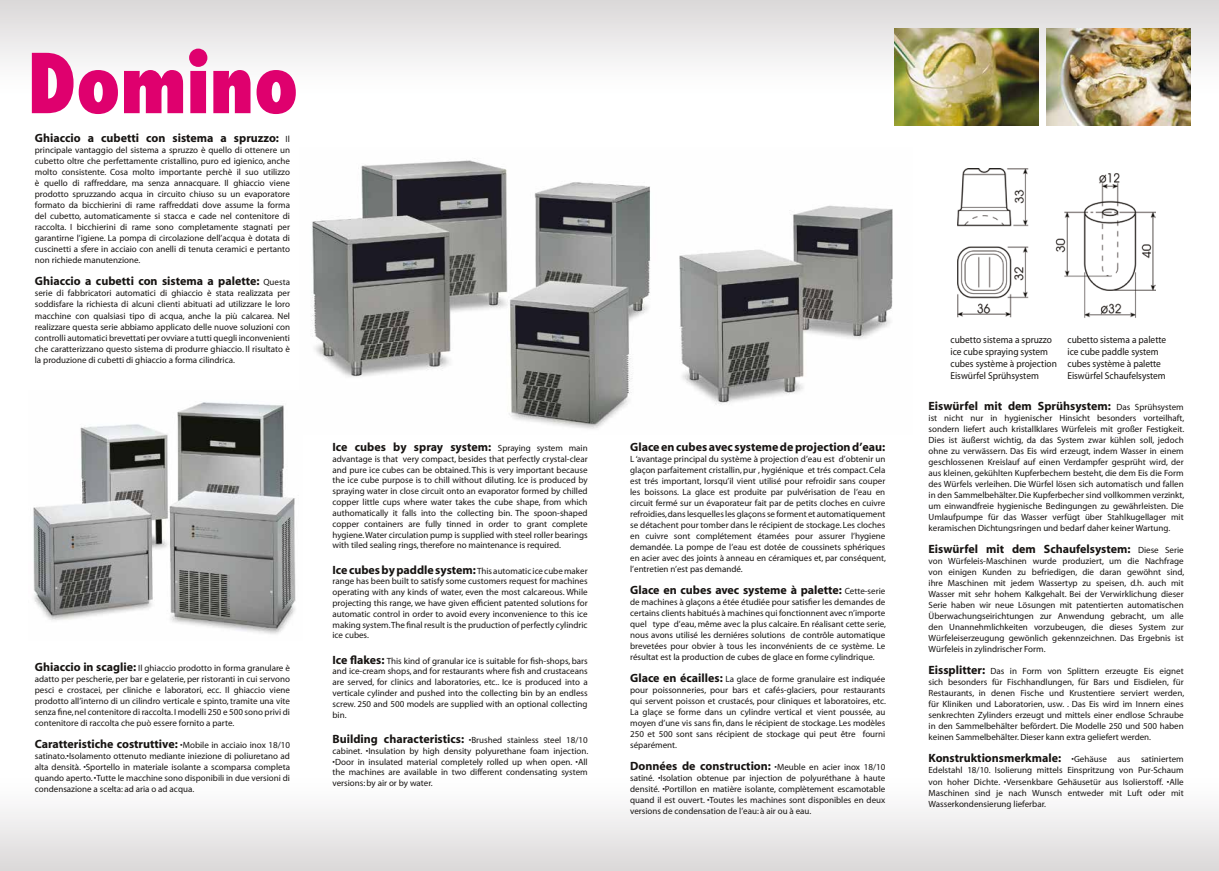
<style>
.page{position:relative;width:1219px;height:871px;background:#fff}
.page>*{position:absolute;margin:0;border:0;box-sizing:border-box;transform-origin:0 0}
.t1{font:800 condensed 80px "Futura";color:#df006e}
.t2{font:700 12px "Myriad";color:#171412}
.t3{font:10px/12px "Myriad";color:#171412;scale:.94 1}
.t4{font:9px/11px "Myriad";color:#171412;text-align:justify}
.s1{font-weight:400;font-size:9px}
.s2{font-weight:700;font-size:12px}
</style>
<div class="page">
<img style="left:0;top:0;width:1219px;height:870px">
<img style="left:299px;top:147px;width:613px;height:287px">
<img style="left:957px;top:169px;width:198px;height:152px">
<img style="left:28px;top:390px;width:274px;height:250px">
<img style="left:1046px;top:29px;width:145px;height:96px">
<img style="left:895px;top:29px;width:144px;height:96px">
<h1 class="t1" style="left:28px;top:29px;width:272px">Domino</h1>
<h2 class="t2" style="left:35px;top:132px;width:257px">Ghiaccio a cubetti con sistema a spruzzo: <span class="s1">Il</span></h2>
<p class="t4" style="left:35px;top:145px;width:257px">principale vantaggio del sistema a spruzzo è quello di ottenere un cubetto oltre che perfettamente cristallino, puro ed igienico, anche molto consistente. Cosa molto importante perchè il suo utilizzo è quello di raffreddare, ma senza annacquare. Il ghiaccio viene prodotto spruzzando acqua in circuito chiuso su un evaporatore formato da bicchierini di rame raffreddati dove assume la forma del cubetto, automaticamente si stacca e cade nel contenitore di raccolta. I bicchierini di rame sono completamente stagnati per garantirne l’igiene. La pompa di circolazione dell’acqua è dotata di cuscinetti a sfere in acciaio con anelli di tenuta ceramici e pertanto non richiede manutenzione.</p>
<h2 class="t2" style="left:35px;top:275px;width:257px">Ghiaccio a cubetti con sistema a palette: <span class="s1">Questa</span></h2>
<p class="t4" style="left:35px;top:288px;width:257px">serie di fabbricatori automatici di ghiaccio è stata realizzata per soddisfare la richiesta di alcuni clienti abituati ad utilizzare le loro macchine con qualsiasi tipo di acqua, anche la più calcarea. Nel realizzare questa serie abbiamo applicato delle nuove soluzioni con controlli automatici brevettati per ovviare a tutti quegli inconvenienti che caratterizzano questo sistema di produrre ghiaccio. Il risultato è la produzione di cubetti di ghiaccio a forma cilindrica.</p>
<p class="t4" style="left:35px;top:662px;width:257px"><span class="s2">Ghiaccio in scaglie:</span> Il ghiaccio prodotto in forma granulare è adatto per pescherie, per bar e gelaterie, per ristoranti in cui servono pesci e crostacei, per cliniche e laboratori, ecc. Il ghiaccio viene prodotto all’interno di un cilindro verticale e spinto, tramite una vite senza fine, nel contenitore di raccolta. I modelli 250 e 500 sono privi di contenitore di raccolta che può essere fornito a parte.</p>
<h2 class="t2" style="left:35px;top:737px;width:257px">Caratteristiche costruttive: <span class="s1">•Mobile in acciaio inox 18/10</span></h2>
<p class="t4" style="left:35px;top:750px;width:257px">satinato.•Isolamento ottenuto mediante iniezione di poliuretano ad alta densità. •Sportello in materiale isolante a scomparsa completa quando aperto. •Tutte le macchine sono disponibili in due versioni di condensazione a scelta: ad aria o ad acqua.</p>
<h2 class="t2" style="left:333px;top:440px;width:257px">Ice cubes by spray system: <span class="s1">Spraying system main</span></h2>
<p class="t4" style="left:333px;top:453px;width:257px">advantage is that very compact, besides that perfectly crystal-clear and pure ice cubes can be obtained. This is very important because the ice cube purpose is to chill without diluting. Ice is produced by spraying water in close circuit onto an evaporator formed by chilled copper little cups where water takes the cube shape, from which authomatically it falls into the collecting bin. The spoon-shaped copper containers are fully tinned in order to grant complete hygiene. Water circulation pump is supplied with steel roller bearings with tiled sealing rings, therefore no maintenance is required.</p>
<p class="t4" style="left:333px;top:565px;width:257px"><span class="s2">Ice cubes by paddle system:</span>This automatic ice cube maker range has been built to satisfy some customers request for machines operating with any kinds of water, even the most calcareous. While projecting this range, we have given efficient patented solutions for automatic control in order to avoid every inconvenience to this ice making system.The final result is the pruduction of perfectly cylindric ice cubes.</p>
<p class="t4" style="left:333px;top:655px;width:257px"><span class="s2">Ice flakes:</span> This kind of granular ice is suitable for fish-shops, bars and ice-cream shops, and for restaurants where fish and crustaceans are served, for clinics and laboratories, etc.. Ice is produced into a verticale cylinder and pushed into the collecting bin by an endless screw. 250 and 500 models are supplied with an optional collecting bin.</p>
<p class="t4" style="left:333px;top:734px;width:257px"><span class="s2">Building characteristics:</span> •Brushed stainless steel 18/10 cabinet. •Insulation by high density polyurethane foam injection.</p>
<p class="t4" style="left:333px;top:756px;width:257px">•Door in insulated material completely rolled up when open. •All the machines are available in two different condensating system versions: by air or by water.</p>
<h2 class="t2" style="left:630px;top:440px;width:257px">Glace en cubes avec systeme de projection d’eau:</h2>
<p class="t4" style="left:630px;top:454px;width:257px">L ‘avantage principal du système à projection d’eau est d’obtenir un glaçon parfaitement cristallin, pur , hygiénique et trés compact. Cela est trés important, lorsqu’il vient utilisé pour refroidir sans couper les boissons. La glace est produite par pulvérisation de l’eau en circuit fermé sur un évaporateur fait par de petits cloches en cuivre refroidies, dans lesquelles les glaçons se forment et automatiquement se détachent pour tomber dans le récipient de stockage. Les cloches en cuivre sont complétement étamées pour assurer l’hygiene demandée. La pompe de l’eau est dotée de coussinets sphériques en acier avec des joints à anneau en céramiques et, par conséquent, l’entretien n’est pas demandé.</p>
<h2 class="t2" style="left:630px;top:583px;width:257px">Glace en cubes avec systeme à palette: <span class="s1">Cette-serie</span></h2>
<p class="t4" style="left:630px;top:597px;width:257px">de machines à glaçons a étée étudiée pour satisfier les demandes de certains clients habitués à machines qui fonctionnent avec n’importe quel type d’eau, même avec la plus calcaire. En réalisant cette serie, nous avons utilisé les derniéres solutions de contrôle automatique brevetées pour obvier à tous les inconvénients de ce système. Le résultat est la production de cubes de glace en forme cylindrique.</p>
<p class="t4" style="left:630px;top:674px;width:257px"><span class="s2">Glace en écailles:</span> La glace de forme granulaire est indiquée pour poissonneries, pour bars et cafés-glaciers, pour restaurants qui servent poisson et crustacés, pour cliniques et laboratoires, etc.<br>La glaçe se forme dans un cylindre vertical et vient poussée, au moyen d’une vis sans fin, dans le récipient de stockage. Les modèles 250 et 500 sont sans récipient de stockage qui peut être fourni séparément.</p>
<p class="t4" style="left:630px;top:762px;width:257px"><span class="s2">Données de construction:</span> •Meuble en acier inox 18/10 satiné. •Isolation obtenue par injection de polyuréthane à haute densité. •Portillon en matière isolante, complètement escamotable quand il est ouvert. •Toutes les machines sont disponibles en deux versions de condensation de l’eau: à air ou à eau.</p>
<p class="t3" style="left:950px;top:334px;width:115px">cubetto sistema a spruzzo ice cube spraying system cubes système à projection<br>Eiswürfel Sprühsystem</p>
<p class="t3" style="left:1067px;top:334px;width:107px">cubetto sistema a palette ice cube paddle system cubes système à palette<br>Eiswürfel Schaufelsystem</p>
<h2 class="t2" style="left:928px;top:400px;width:257px">Eiswürfel mit dem Sprühsystem: <span class="s1">Das Sprühsystem</span></h2>
<p class="t4" style="left:928px;top:413px;width:257px">ist nicht nur in hygienischer Hinsicht besonders vorteilhaft, sondern liefert auch kristallklares Würfeleis mit großer Festigkeit.<br>Dies ist äußerst wichtig, da das System zwar kühlen soll, jedoch ohne zu verwässern. Das Eis wird erzeugt, indem Wasser in einem geschlossenen Kreislauf auf einen Verdampfer gesprüht wird, der aus kleinen, gekühlten Kupferbechern besteht, die dem Eis die Form des Würfels verleihen. Die Würfel lösen sich automatisch und fallen in den Sammelbehälter. Die Kupferbecher sind vollkommen verzinkt, um einwandfreie hygienische Bedingungen zu gewährleisten. Die Umlaufpumpe für das Wasser verfügt über Stahlkugellager mit keramischen Dichtungsringen und bedarf daher keiner Wartung.</p>
<h2 class="t2" style="left:928px;top:543px;width:257px">Eiswürfel mit dem Schaufelsystem: <span class="s1">Diese Serie</span></h2>
<p class="t4" style="left:928px;top:556px;width:257px">von Würfeleis-Maschinen wurde produziert, um die Nachfrage von einigen Kunden zu befriedigen, die daran gewöhnt sind, ihre Maschinen mit jedem Wassertyp zu speisen, d.h. auch mit Wasser mit sehr hohem Kalkgehalt. Bei der Verwirklichung dieser Serie haben wir neue Lösungen mit patentierten automatischen Überwachungseirichtungen zur Anwendung gebracht, um alle den Unannehmlichkeiten vorzubeugen, die dieses System zur Würfeleiserzeugung gewönlich gekennzeichnen. Das Ergebnis ist Würfeleis in zylindrischer Form.</p>
<p class="t4" style="left:928px;top:666px;width:257px"><span class="s2">Eissplitter:</span> Das in Form von Splittern erzeugte Eis eignet sich besonders für Fischhandlungen, für Bars und Eisdielen, für Restaurants, in denen Fische und Krustentiere serviert werden, für Kliniken und Laboratorien, usw. . Das Eis wird im Innern eines senkrechten Zylinders erzeugt und mittels einer endlose Schraube in den Sammelbehälter befördert. Die Modelle 250 und 500 haben keinen Sammelbehälter. Dieser kann extra geliefert werden.</p>
<h2 class="t2" style="left:928px;top:752px;width:257px">Konstruktionsmerkmale: <span class="s1">•Gehäuse aus satiniertem</span></h2>
<p class="t4" style="left:928px;top:765px;width:257px">Edelstahl 18/10. Isolierung mittels Einspritzung von Pur-Schaum von hoher Dichte. •Versenkbare Gehäusetür aus Isolierstoff. •Alle Maschinen sind je nach Wunsch entweder mit Luft oder mit Wasserkondensierung lieferbar.</p>
</div>
